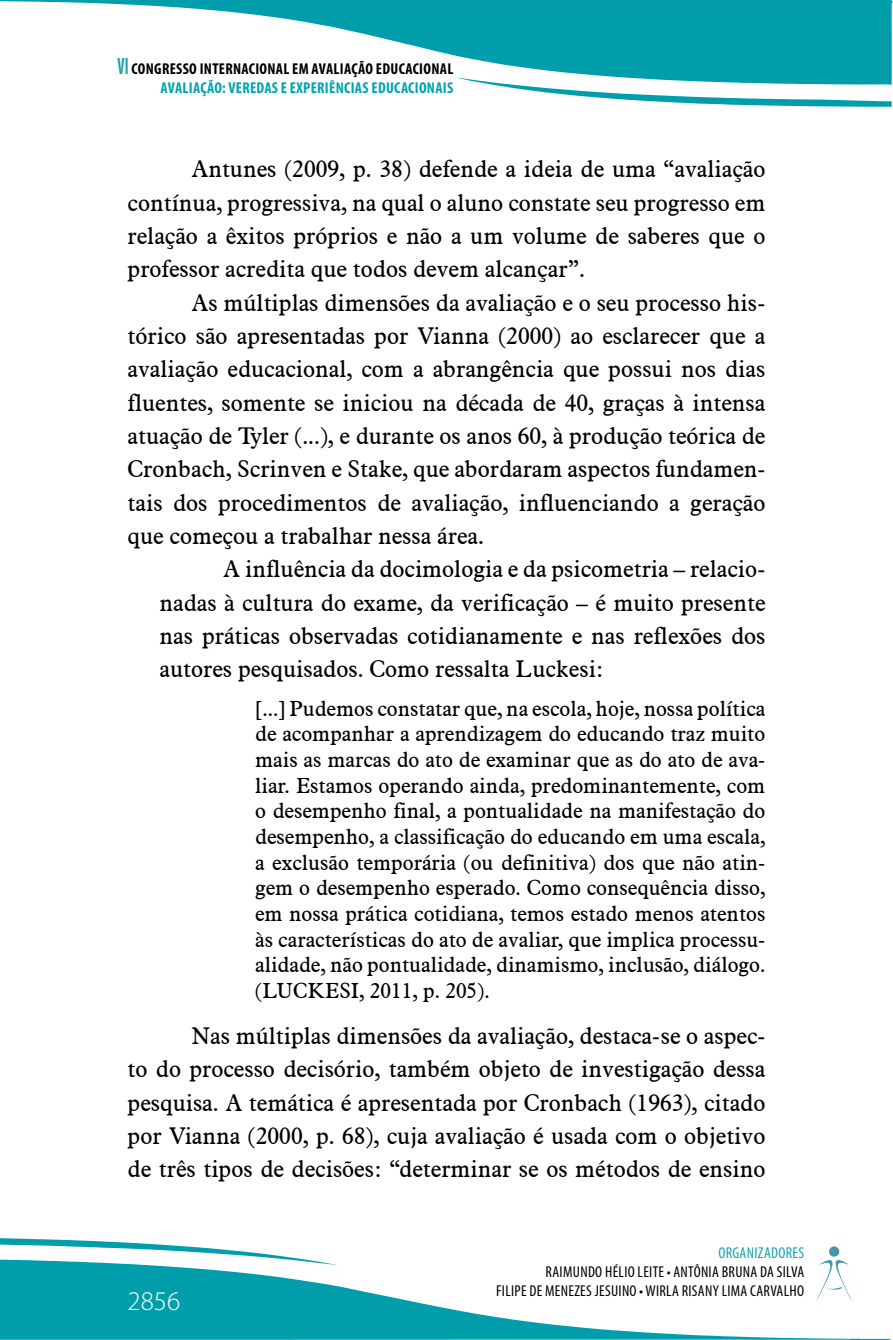
<style>
.page{position:relative;width:893px;height:1340px;background:#fff}
.page>*{position:absolute;margin:0;border:0;box-sizing:border-box;transform-origin:0 0}
.t1{font:300 27px "Myriad Pro";color:#fff}
.t2{font:23.62px/33.3px "Aldine 721 BT";color:#000;text-align:justify}
.RECUO{font:21.38px/25.7px "Aldine 721 BT";color:#000;text-align:justify}
.t3{font:700 condensed 15.75px/18.9px "Myriad Pro";letter-spacing:.02em;color:#000;text-align:right}
.t4{font:condensed 15.75px/18.9px "Myriad Pro";letter-spacing:.02em;color:#000;text-align:right}
.t5{font:condensed 15.75px "Myriad Pro";letter-spacing:.02em;color:#15a4b0}
.s1{font-size:23.62px;color:#15a4b0}
.s2{color:#00a4b0}
</style>
<div class="page">
<svg style="left:0;top:0;width:893px;height:78px;fill:#009eab"></svg>
<svg style="left:458px;top:78px;width:434px;height:29px"></svg>
<svg style="left:829px;top:1246px;width:11px;height:11px"></svg>
<svg style="left:0;top:1260px;width:859px;height:79px"></svg>
<hr style="left:0;top:1339px;width:295px;height:1px;background:#46abb7">
<hr style="left:450px;top:1339px;width:293px;height:1px;background:#72b8c4">
<hr style="left:295px;top:1339px;width:155px;height:1px;background:#5bb0bc">
<svg style="left:743px;top:1339px;width:108px;height:1px"></svg>
<svg style="left:859px;top:1338px;width:32px;height:1px"></svg>
<svg style="left:0;top:1238px;width:339px;height:27px"></svg>
<p class="t3" style="left:117px;top:59px;width:337px"><span class="s1">VI</span> CONGRESSO INTERNACIONAL EM AVALIAÇÃO EDUCACIONAL<br><span class="s2">AVALIAÇÃO: VEREDAS E EXPERIÊNCIAS EDUCACIONAIS</span></p>
<p class="t2" style="left:128px;top:152px;width:639px;text-indent:64px">Antunes (2009, p. 38) defende a ideia de uma “avaliação contínua, progressiva, na qual o aluno constate seu progresso em relação a êxitos próprios e não a um volume de saberes que o professor acredita que todos devem alcançar”.</p>
<p class="t2" style="left:128px;top:285px;width:639px;text-indent:64px">As múltiplas dimensões da avaliação e o seu processo his&shy;tórico são apresentadas por Vianna (2000) ao esclarecer que a avaliação educacional, com a abrangência que possui nos dias fluentes, somente se iniciou na década de 40, graças à intensa atuação de Tyler (...), e durante os anos 60, à produção teórica de Cronbach, Scrinven e Stake, que abordaram aspectos fundamen&shy;tais dos procedimentos de avaliação, influenciando a geração que começou a trabalhar nessa área.</p>
<p class="t2" style="left:160px;top:552px;width:607px;text-indent:64px">A influência da docimologia e da psicometria – relacio&shy;nadas à cultura do exame, da verificação – é muito presente nas práticas observadas cotidianamente e nas reflexões dos autores pesquisados. Como ressalta Luckesi:</p>
<p class="RECUO" style="left:255px;top:695px;width:512px">[...] Pudemos constatar que, na escola, hoje, nossa política de acompanhar a aprendizagem do educando traz muito mais as marcas do ato de examinar que as do ato de ava&shy;liar. Estamos operando ainda, predominantemente, com o desempenho final, a pontualidade na manifestação do desempenho, a classificação do educando em uma escala, a exclusão temporária (ou definitiva) dos que não atin&shy;gem o desempenho esperado. Como consequência disso, em nossa prática cotidiana, temos estado menos atentos às características do ato de avaliar, que implica processu&shy;alidade, não pontualidade, dinamismo, inclusão, diálogo. (LUCKESI, 2011, p. 205).</p>
<p class="t2" style="left:128px;top:1018px;width:639px;text-indent:64px">Nas múltiplas dimensões da avaliação, destaca-se o aspec&shy;to do processo decisório, também objeto de investigação dessa pesquisa. A temática é apresentada por Cronbach (1963), citado por Vianna (2000, p. 68), cuja avaliação é usada com o objetivo de três tipos de decisões: “determinar se os métodos de ensino</p>
<p class="t1" style="left:102px;top:1274px;width:54px">2856</p>
<p class="t1" style="left:128px;top:1286px;width:54px">2856</p>
<p class="t5" style="left:718px;top:1242px;width:87px">ORGANIZADORES</p>
<p class="t4" style="left:496px;top:1261px;width:310px">RAIMUNDO HÉLIO LEITE • ANTÔNIA BRUNA DA SILVA<br>FILIPE DE MENEZES JESUINO • WIRLA RISANY LIMA CARVALHO</p>
</div>
